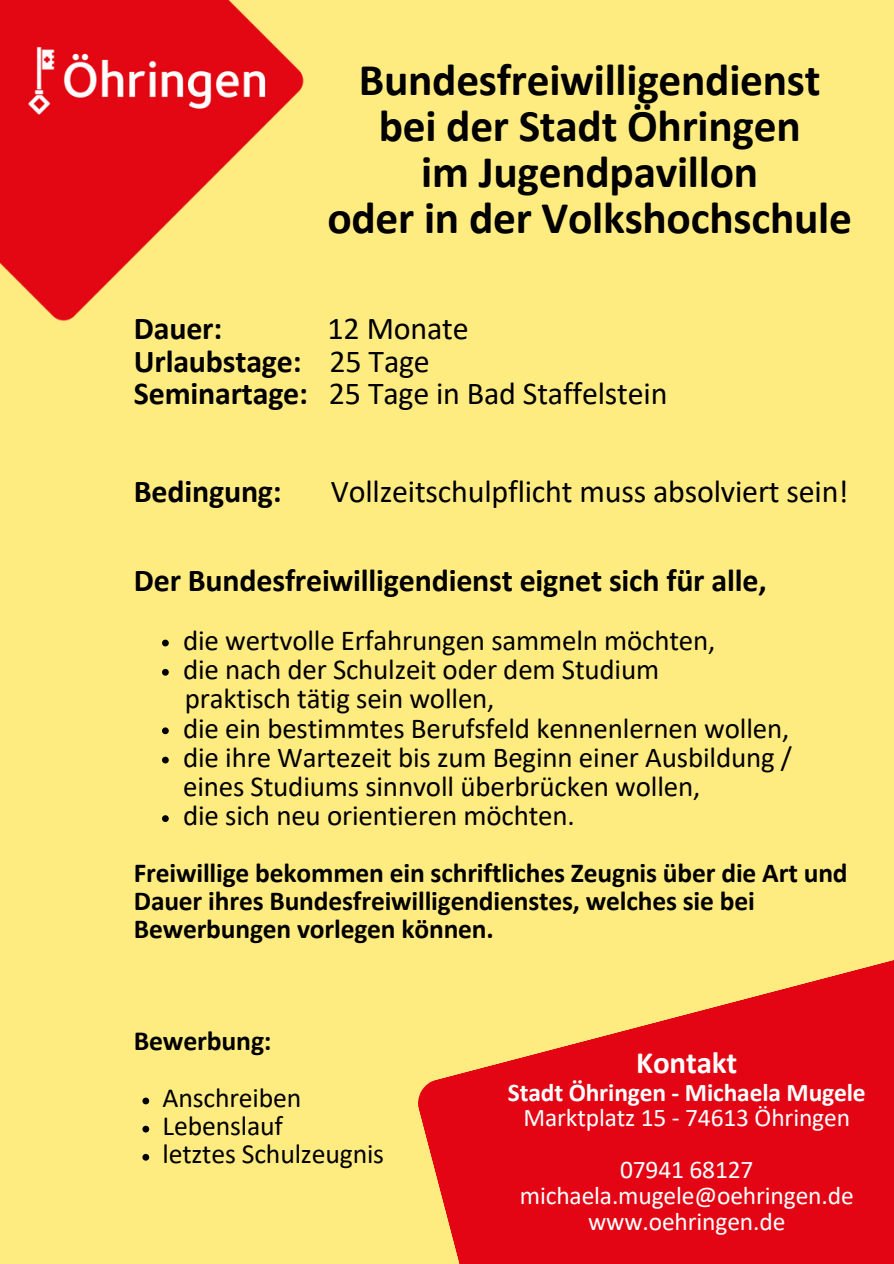
<style>
.page{position:relative;width:894px;height:1264px;background:#fff}
.page>*{position:absolute;margin:0;border:0;box-sizing:border-box;transform-origin:0 0}
.t1{font:700 45.3px/46.3px "Calibri";letter-spacing:-.005em;color:#000;text-align:center}
.t2{font:31.95px/32.7px "Calibri";letter-spacing:-.005em;color:#000}
.t3{font:700 31.95px "Calibri";letter-spacing:-.005em;color:#000}
.t4{font:700 31.05px "Calibri";letter-spacing:-.005em;color:#fff}
.t5{font:28.95px/29.2px "Calibri";letter-spacing:-.005em;color:#000}
.t6{font:27.75px "Calibri";letter-spacing:-.005em;color:#000}
.t7{font:700 27.75px "Calibri";letter-spacing:-.005em;color:#000}
.t8{font:700 27.45px/28.2px "Calibri";letter-spacing:-.005em;color:#000}
.t9{font:25.5px "Calibri";letter-spacing:-.005em;color:#fff}
.t10{font:700 25.5px "Calibri";letter-spacing:-.005em;color:#fff}
.s1{font-weight:700}
</style>
<div class="page">
<div style="left:0;top:0;width:893px;height:1263px;background:#ffec80"></div>
<svg style="left:418px;top:960px;width:475px;height:303px;fill:#e30513"></svg>
<svg style="left:162px;top:639px;width:7px;height:7px"></svg>
<svg style="left:162px;top:669px;width:7px;height:6px"></svg>
<svg style="left:162px;top:727px;width:7px;height:7px"></svg>
<svg style="left:162px;top:756px;width:7px;height:7px"></svg>
<svg style="left:162px;top:815px;width:7px;height:7px"></svg>
<svg style="left:142px;top:1097px;width:7px;height:7px"></svg>
<svg style="left:142px;top:1125px;width:7px;height:7px"></svg>
<svg style="left:142px;top:1153px;width:7px;height:7px"></svg>
<img style="left:0;top:0;width:304px;height:321px">
<p class="t1" style="left:327px;top:60px;width:526px">Bundesfreiwilligendienst bei der Stadt Öhringen<br>im Jugendpavillon<br>oder in der Volkshochschule</p>
<h1 class="t2" style="left:134px;top:315px;width:535px;text-indent:194px">12 Monate<br><span class="s1">Urlaubstage:</span> 25 Tage<br><span class="s1">Seminartage:</span> 25 Tage in Bad Staffelstein</h1>
<h1 class="t3" style="left:134px;top:315px;width:90px">Dauer:</h1>
<h3 class="t3" style="left:134px;top:478px;width:149px">Bedingung:</h3>
<h3 class="t2" style="left:331px;top:478px;width:519px">Vollzeitschulpflicht muss absolviert sein!</h3>
<h3 class="t3" style="left:134px;top:567px;width:634px">Der Bundesfreiwilligendienst eignet sich für alle,</h3>
<h2 class="t5" style="left:183px;top:628px;width:533px">die wertvolle Erfahrungen sammeln möchten,</h2>
<p class="t5" style="left:183px;top:657px;width:477px">die nach der Schulzeit oder dem Studium</p>
<p class="t5" style="left:185px;top:686px;width:311px">praktisch tätig sein wollen,</p>
<h3 class="t5" style="left:183px;top:715px;width:607px">die ein bestimmtes Berufsfeld kennenlernen wollen,</h3>
<p class="t5" style="left:183px;top:745px;width:610px">die ihre Wartezeit bis zum Beginn einer Ausbildung / eines Studiums sinnvoll überbrücken wollen,</p>
<p class="t5" style="left:183px;top:803px;width:393px">die sich neu orientieren möchten.</p>
<p class="t8" style="left:134px;top:860px;width:715px">Freiwillige bekommen ein schriftliches Zeugnis über die Art und<br>Dauer ihres Bundesfreiwilligendienstes, welches sie bei<br>Bewerbungen vorlegen können.</p>
<h4 class="t7" style="left:134px;top:1029px;width:139px">Bewerbung:</h4>
<p class="t6" style="left:162px;top:1085px;width:140px">Anschreiben</p>
<p class="t6" style="left:162px;top:1113px;width:122px">Lebenslauf</p>
<p class="t6" style="left:162px;top:1142px;width:223px">letztes Schulzeugnis</p>
<p class="t4" style="left:636px;top:1050px;width:102px">Kontakt</p>
<p class="t10" style="left:507px;top:1081px;width:359px">Stadt Öhringen - Michaela Mugele</p>
<p class="t9" style="left:523px;top:1107px;width:328px">Marktplatz 15 - 74613 Öhringen</p>
<h4 class="t9" style="left:620px;top:1158px;width:135px">07941 68127</h4>
<p class="t9" style="left:519px;top:1184px;width:335px">michaela.mugele@oehringen.de</p>
<p class="t9" style="left:588px;top:1210px;width:199px">www.oehringen.de</p>
</div>
